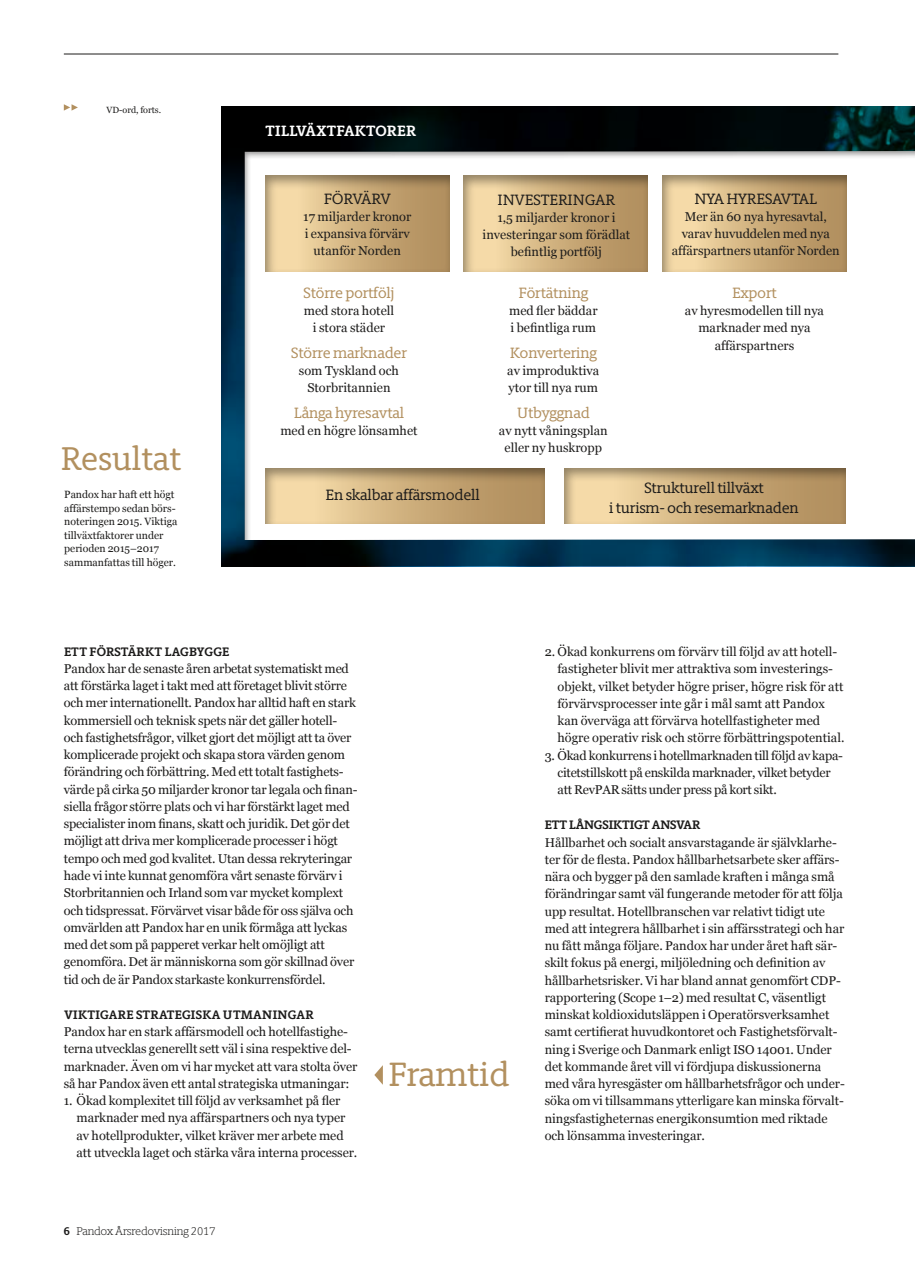
<style>
.page{position:relative;width:915px;height:1263px;background:#fff}
.page>*{position:absolute;margin:0;border:0;box-sizing:border-box;transform-origin:0 0}
.t1{font:500 33.75px "Berlingske Typewriter";letter-spacing:-.005em;color:#b2905f}
.t2{font:500 33px "Berlingske Typewriter";letter-spacing:-.005em;color:#b2905f}
.t3{font:500 15px/19.5px "Berlingske Typewriter";letter-spacing:-.02em;color:#1c1b1a;text-align:center}
.t4{font:500 15px "Berlingske Typewriter";letter-spacing:-.02em;color:#b2905f}
.t5{font:700 15px "Berlingske Typewriter";letter-spacing:.025em;color:#fff}
.t6{font:500 15px "Berlingske Typewriter";letter-spacing:-.05em;color:#1c1b1a}
.t7{font:12.75px/17.2px "Georgia";letter-spacing:-.005em;color:#1c1b1a}
.t8{font:700 12.3px "Berlingske Typewriter";letter-spacing:.025em;color:#1c1b1a}
.t9{font:700 12.3px "Berlingske Typewriter";letter-spacing:.005em;color:#1c1b1a}
.t10{font:700 12.3px "Berlingske Typewriter";letter-spacing:-.015em;color:#1c1b1a}
.t11{font:300 11.25px "Berlingske Typewriter";letter-spacing:-.025em;color:#1c1b1a}
.t12{font:10.5px/13.5px "Georgia";color:#1c1b1a}
.t13{font:9px "Georgia";color:#1c1b1a}
.s1{font-weight:700}
</style>
<div class="page">
<svg style="left:64px;top:104px;width:14px;height:7px"></svg>
<svg style="left:374px;top:1065px;width:9px;height:20px"></svg>
<img style="left:221px;top:106px;width:693px;height:460px">
<div style="left:231px;top:140px;width:683px;height:400px;background:#1c1b1a;opacity:.45"></div>
<div style="left:252px;top:165px;width:211px;height:108px;background:#1c1b1a;opacity:.45"></div>
<div style="left:450px;top:164px;width:211px;height:108px;background:#1c1b1a;opacity:.45"></div>
<div style="left:252px;top:457px;width:306px;height:68px;background:#1c1b1a;opacity:.45"></div>
<div style="left:649px;top:165px;width:211px;height:108px;background:#1c1b1a;opacity:.45"></div>
<div style="left:552px;top:457px;width:307px;height:67px;background:#1c1b1a;opacity:.45"></div>
<hr style="left:64px;top:54px;width:774px;height:1px;background:#1c1b1a">
<p class="t13" style="left:106px;top:103px;width:56px">VD-ord, forts.</p>
<h2 class="t2" style="left:60px;top:434px;width:122px">Resultat</h2>
<p class="t12" style="left:64px;top:487px;width:115px">Pandox har haft ett högt affärstempo sedan börs&shy;noteringen 2015. Viktiga tillväxtfaktorer under perioden 2015–2017 sammanfattas till höger.</p>
<p class="t5" style="left:265px;top:119px;width:152px">TILLVÄXTFAKTORER</p>
<p class="t6" style="left:323px;top:188px;width:69px">FÖRVÄRV</p>
<p class="t7" style="left:303px;top:207px;width:110px;text-align:center">17 miljarder kronor i expansiva förvärv utanför Norden</p>
<p class="t4" style="left:303px;top:282px;width:93px">Större portfölj</p>
<p class="t7" style="left:304px;top:302px;width:92px;text-align:center">med stora hotell i stora städer</p>
<p class="t4" style="left:291px;top:342px;width:117px">Större marknader</p>
<p class="t7" style="left:299px;top:362px;width:102px;text-align:center">som Tyskland och<br>Storbritannien</p>
<p class="t4" style="left:293px;top:402px;width:112px">Långa hyresavtal</p>
<p class="t7" style="left:280px;top:422px;width:139px">med en högre lönsamhet</p>
<p class="t3" style="left:497px;top:189px;width:119px">INVESTERINGAR</p>
<p class="t7" style="left:482px;top:208px;width:149px;text-align:center">1,5 miljarder kronor i investeringar som förädlat befintlig portfölj</p>
<p class="t4" style="left:518px;top:282px;width:71px">Förtätning</p>
<p class="t7" style="left:509px;top:302px;width:90px">med fler bäddar i befintliga rum</p>
<p class="t4" style="left:509px;top:342px;width:88px">Konvertering</p>
<p class="t7" style="left:507px;top:362px;width:93px">av improduktiva ytor till nya rum</p>
<p class="t4" style="left:516px;top:402px;width:74px">Utbyggnad</p>
<p class="t7" style="left:498px;top:422px;width:110px;text-align:center">av nytt våningsplan eller ny huskropp</p>
<p class="t3" style="left:694px;top:188px;width:124px">NYA HYRESAVTAL</p>
<p class="t7" style="left:671px;top:207px;width:169px;text-align:center">Mer än 60 nya hyresavtal, varav huvuddelen med nya affärspartners utanför Norden</p>
<p class="t4" style="left:732px;top:282px;width:46px">Export</p>
<p class="t7" style="left:684px;top:302px;width:140px;text-align:center">av hyresmodellen till nya marknader med nya affärspartners</p>
<p class="t3" style="left:325px;top:484px;width:155px">En skalbar affärsmodell</p>
<p class="t3" style="left:609px;top:477px;width:191px">Strukturell tillväxt<br>i turism- och resemarknaden</p>
<p class="t9" style="left:64px;top:642px;width:167px">ETT FÖRSTÄRKT LAGBYGGE</p>
<p class="t7" style="left:64px;top:659px;width:295px">Pandox har de senaste åren arbetat systematiskt med att förstärka laget i takt med att företaget blivit större och mer internationellt. Pandox har alltid haft en stark kommersiell och teknisk spets när det gäller hotell&shy;och fastighetsfrågor, vilket gjort det möjligt att ta över komplicerade projekt och skapa stora värden genom förändring och förbättring. Med ett totalt fastighets&shy;värde på cirka 50 miljarder kronor tar legala och finan&shy;siella frågor större plats och vi har förstärkt laget med specialister inom finans, skatt och juridik. Det gör det möjligt att driva mer komplicerade processer i högt tempo och med god kvalitet. Utan dessa rekryteringar hade vi inte kunnat genomföra vårt senaste förvärv i Storbritannien och Irland som var mycket komplext och tidspressat. Förvärvet visar både för oss själva och omvärlden att Pandox har en unik förmåga att lyckas med det som på papperet verkar helt omöjligt att genomföra. Det är människorna som gör skillnad över tid och de är Pandox starkaste konkurrensfördel.</p>
<p class="t8" style="left:64px;top:1005px;width:251px">VIKTIGARE STRATEGISKA UTMANINGAR</p>
<p class="t7" style="left:64px;top:1022px;width:295px">Pandox har en stark affärsmodell och hotellfastighe&shy;terna utvecklas generellt sett väl i sina respektive del&shy;marknader. Även om vi har mycket att vara stolta över så har Pandox även ett antal strategiska utmaningar:</p>
<p class="t7" style="left:77px;top:1091px;width:282px;text-indent:-13px">1. Ökad komplexitet till följd av verksamhet på fler marknader med nya affärspartners och nya typer av hotellprodukter, vilket kräver mer arbete med att utveckla laget och stärka våra interna processer.</p>
<p class="t11" style="left:64px;top:1223px;width:153px"><span class="s1">6</span> Pandox Årsredovisning 2017</p>
<h1 class="t1" style="left:388px;top:1049px;width:123px">Framtid</h1>
<p class="t7" style="left:557px;top:642px;width:288px;text-indent:-13px">2. Ökad konkurrens om förvärv till följd av att hotell&shy;fastigheter blivit mer attraktiva som investerings&shy;objekt, vilket betyder högre priser, högre risk för att förvärvsprocesser inte går i mål samt att Pandox kan överväga att förvärva hotellfastigheter med högre operativ risk och större förbättringspotential.</p>
<p class="t7" style="left:557px;top:746px;width:287px;text-indent:-13px">3. Ökad konkurrens i hotellmarknaden till följd av kapa&shy;citetstillskott på enskilda marknader, vilket betyder att RevPAR sätts under press på kort sikt.</p>
<p class="t10" style="left:544px;top:816px;width:157px">ETT LÅNGSIKTIGT ANSVAR</p>
<p class="t7" style="left:544px;top:833px;width:301px">Hållbarhet och socialt ansvarstagande är självklarhe&shy;ter för de flesta. Pandox hållbarhetsarbete sker affärs&shy;nära och bygger på den samlade kraften i många små förändringar samt väl fungerande metoder för att följa upp resultat. Hotellbranschen var relativt tidigt ute med att integrera hållbarhet i sin affärsstrategi och har nu fått många följare. Pandox har under året haft sär&shy;skilt fokus på energi, miljöledning och definition av hållbarhetsrisker. Vi har bland annat genomfört CDP&shy;rapportering (Scope 1–2) med resultat C, väsentligt minskat koldioxidutsläppen i Operatörsverksamhet samt certifierat huvudkontoret och Fastighetsförvalt&shy;ning i Sverige och Danmark enligt ISO 14001. Under det kommande året vill vi fördjupa diskussionerna med våra hyresgäster om hållbarhetsfrågor och under&shy;söka om vi tillsammans ytterligare kan minska förvalt&shy;ningsfastigheternas energikonsumtion med riktade och lönsamma investeringar.</p>
</div>
